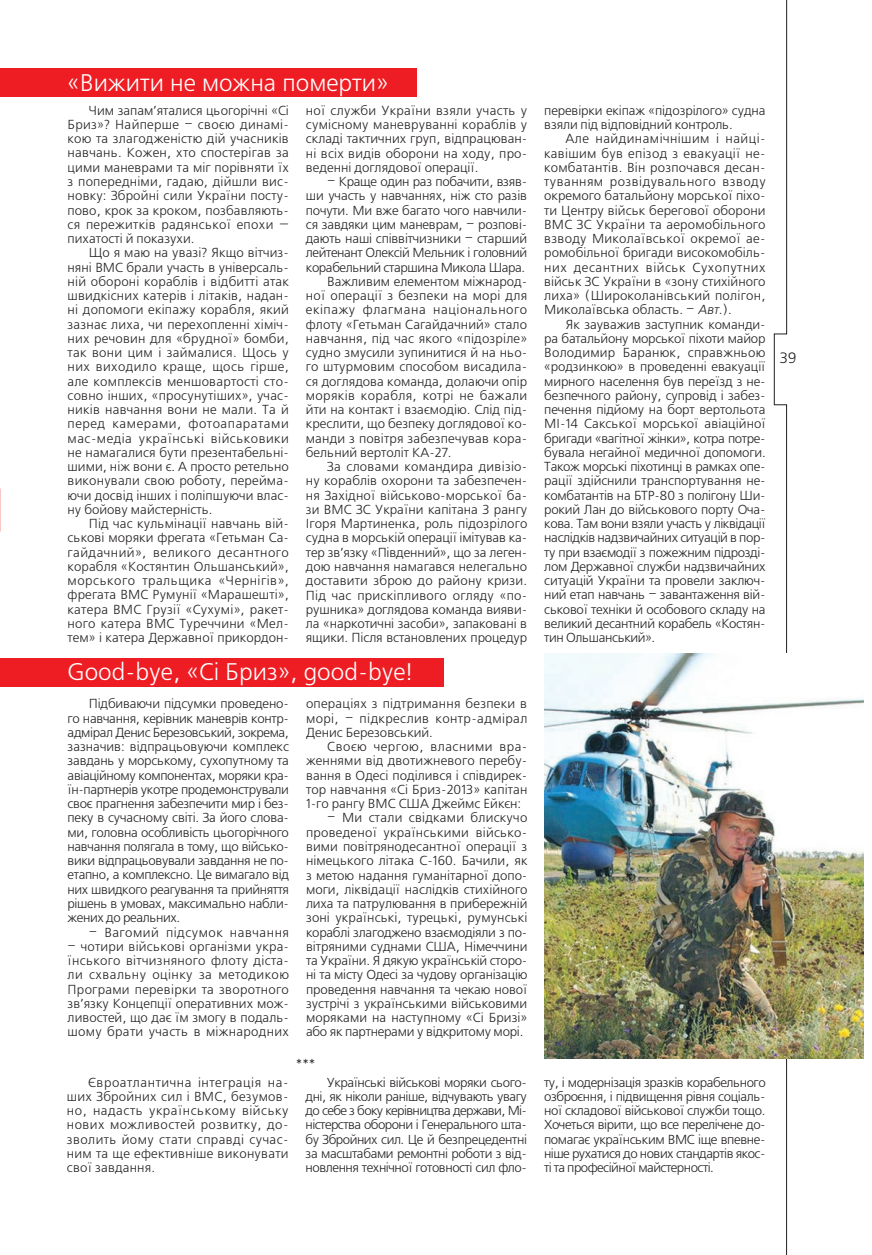
<style>
.page{position:relative;width:872px;height:1255px;background:#fff}
.page>*{position:absolute;margin:0;border:0;box-sizing:border-box;transform-origin:0 0}
.t1{font:24px "Free Set C";color:#fff}
.foto{font:15px "Free Set C";color:#231f20}
.text_freeset{font:13.05px/14.2px "Free Set C";color:#231f20;text-align:justify}
.text_freeset-2{font:13.05px/14.2px "Free Set C";letter-spacing:-.035em;color:#231f20}
.text_freeset-3{font:13.05px "Free Set C";letter-spacing:.04em;color:#231f20}
.s1{font-style:italic}
</style>
<div class="page">
<div style="left:0;top:657px;width:443px;height:29px;background:#ee1d23"></div>
<div style="left:0;top:68px;width:416px;height:29px;background:#ee1d23"></div>
<svg style="left:774px;top:0;width:13px;height:1254px"></svg>
<img style="left:544px;top:653px;width:319px;height:405px">
<p class="t1" style="left:68px;top:70px;width:322px">«Вижити не можна померти»</p>
<p class="text_freeset" style="left:68px;top:104px;width:223px;text-align:left;text-indent:21px">Чим запам’яталися цьогорічні «Сі Бриз»? Найперше – своєю динамі&shy;кою та злагодженістю дій учасників навчань. Кожен, хто спостерігав за цими маневрами та міг порівняти їх з попередніми, гадаю, дійшли вис&shy;новку: Збройні сили України посту&shy;пово, крок за кроком, позбавляють&shy;ся пережитків радянської епохи — пихатості й показухи.</p>
<p class="text_freeset" style="left:68px;top:246px;width:223px;text-indent:21px">Що я маю на увазі? Якщо вітчиз&shy;няні ВМС брали участь в універсаль&shy;ній обороні кораблів і відбитті атак швидкісних катерів і літаків, надан&shy;ні допомоги екіпажу корабля, який зазнає лиха, чи перехопленні хіміч&shy;них речовин для «брудної» бомби, так вони цим і займалися. Щось у них виходило краще, щось гірше, але комплексів меншовартості сто&shy;совно інших, «просунутіших», учас&shy;ників навчання вони не мали. Та й перед камерами, фотоапаратами мас-медіа українські військовики не намагалися бути презентабельні&shy;шими, ніж вони є. А просто ретельно виконували свою роботу, перейма&shy;ючи досвід інших і поліпшуючи влас&shy;ну бойову майстерність.</p>
<p class="text_freeset" style="left:68px;top:517px;width:223px;text-indent:21px">Під час кульмінації навчань вій&shy;ськові моряки фрегата «Гетьман Са&shy;гайдачний», великого десантного корабля «Костянтин Ольшанський», морського тральщика «Чернігів», фрегата ВМС Румунії «Марашешті», катера ВМС Грузії «Сухумі», ракет&shy;ного катера ВМС Туреччини «Мел&shy;тем» і катера Державної прикордон-</p>
<p class="text_freeset" style="left:306px;top:104px;width:223px">ної служби України взяли участь у сумісному маневруванні кораблів у складі тактичних груп, відпрацюван&shy;ні всіх видів оборони на ходу, про&shy;веденні доглядової операції.</p>
<p class="text_freeset" style="left:306px;top:175px;width:223px;text-indent:21px">– Краще один раз побачити, взяв&shy;ши участь у навчаннях, ніж сто разів почути. Ми вже багато чого навчили&shy;ся завдяки цим маневрам, – розпові&shy;дають наші співвітчизники – старший лейтенант Олексій Мельник і головний корабельний старшина Микола Шара.</p>
<p class="text_freeset" style="left:306px;top:275px;width:223px;text-indent:21px">Важливим елементом міжнарод&shy;ної операції з безпеки на морі для екіпажу флагмана національного флоту «Гетьман Сагайдачний» стало навчання, під час якого «підозріле» судно змусили зупинитися й на ньо&shy;го штурмовим способом висадила&shy;ся доглядова команда, долаючи опір моряків корабля, котрі не бажали йти на контакт і взаємодію. Слід під&shy;креслити, що безпеку доглядової ко&shy;манди з повітря забезпечував кора&shy;бельний вертоліт КА-27.</p>
<p class="text_freeset" style="left:306px;top:460px;width:223px;text-indent:21px">За словами командира дивізіо&shy;ну кораблів охорони та забезпечен&shy;ня Західної військово-морської ба&shy;зи ВМС ЗС України капітана 3 рангу Ігоря Мартиненка, роль підозрілого судна в морській операції імітував ка&shy;тер зв’язку «Південний», що за леген&shy;дою навчання намагався нелегально доставити зброю до району кризи.<br>Під час прискіпливого огляду «по&shy;рушника» доглядова команда вияви&shy;ла «наркотичні засоби», запаковані в ящики. Після встановлених процедур</p>
<p class="t1" style="left:68px;top:659px;width:346px">Good-bye, «Сі Бриз», good-bye!</p>
<p class="text_freeset" style="left:68px;top:697px;width:223px;text-indent:21px">Підбиваючи підсумки проведено&shy;го навчання, керівник маневрів контр&shy;адмірал Денис Березовський, зокрема, зазначив: відпрацьовуючи комплекс завдань у морському, сухопутному та авіаційному компонентах, моряки кра&shy;їн-партнерів укотре продемонстрували своє прагнення забезпечити мир і без&shy;пеку в сучасному світі. За його слова&shy;ми, головна особливість цьогорічного навчання полягала в тому, що військо&shy;вики відпрацьовували завдання не по&shy;етапно, а комплексно. Це вимагало від них швидкого реагування та прийняття рішень в умовах, максимально набли&shy;жених до реальних.</p>
<p class="text_freeset-3" style="left:89px;top:925px;width:202px">– Вагомий підсумок навчання</p>
<p class="text_freeset" style="left:68px;top:939px;width:223px">– чотири військові організми укра&shy;їнського вітчизняного флоту діста&shy;ли схвальну оцінку за методикою Програми перевірки та зворотного зв’язку Концепції оперативних мож&shy;ливостей, що дає їм змогу в подаль&shy;шому брати участь в міжнародних</p>
<p class="text_freeset" style="left:306px;top:697px;width:223px">операціях з підтримання безпеки в морі, – підкреслив контр-адмірал Денис Березовський.</p>
<p class="text_freeset" style="left:306px;top:740px;width:223px;text-indent:21px">Своєю чергою, власними вра&shy;женнями від двотижневого перебу&shy;вання в Одесі поділився і співдирек&shy;тор навчання «Сі Бриз-2013» капітан 1-го рангу ВМС США Джеймс Ейкєн:</p>
<p class="text_freeset" style="left:306px;top:811px;width:223px;text-indent:21px">– Ми стали свідками блискучо проведеної українськими військо&shy;вими повітрянодесантної операції з німецького літака С-160. Бачили, як з метою надання гуманітарної допо&shy;моги, ліквідації наслідків стихійного лиха та патрулювання в прибережній зоні українські, турецькі, румунські кораблі злагоджено взаємодіяли з по&shy;вітряними суднами США, Німеччини та України. Я дякую українській сторо&shy;ні та місту Одесі за чудову організацію проведення навчання та чекаю нової зустрічі з українськими військовими моряками на наступному «Сі Бризі» або як партнерами у відкритому морі.</p>
<p class="text_freeset" style="left:296px;top:1057px;width:21px">***</p>
<p class="text_freeset" style="left:544px;top:104px;width:223px">перевірки екіпаж «підозрілого» судна взяли під відповідний контроль.</p>
<p class="text_freeset" style="left:544px;top:132px;width:223px;text-indent:21px">Але найдинамічнішим і найці&shy;кавішим був епізод з евакуації не&shy;комбатантів. Він розпочався десан&shy;туванням розвідувального взводу окремого батальйону морської піхо&shy;ти Центру військ берегової оборони ВМС ЗС України та аеромобільного взводу Миколаївської окремої ае&shy;ромобільної бригади високомобіль&shy;них десантних військ Сухопутних військ ЗС України в «зону стихійного лиха» (Широколанівський полігон, Миколаївська область. – <span class="s1">Авт</span>.).</p>
<p class="text_freeset" style="left:544px;top:317px;width:223px;text-indent:21px">Як зауважив заступник команди&shy;ра батальйону морської піхоти майор Володимир Баранюк, справжньою «родзинкою» в проведенні евакуації мирного населення був переїзд з не&shy;безпечного району, супровід і забез&shy;печення підйому на борт вертольота МІ-14 Сакської морської авіаційної бригади «вагітної жінки», котра потре&shy;бувала негайної медичної допомоги.<br>Також морські піхотинці в рамках опе&shy;рації здійснили транспортування не&shy;комбатантів на БТР-80 з полігону Ши&shy;рокий Лан до військового порту Оча&shy;кова. Там вони взяли участь у ліквідації наслідків надзвичайних ситуацій в пор&shy;ту при взаємодії з пожежним підрозді&shy;лом Державної служби надзвичайних ситуацій України та провели заключ&shy;ний етап навчань – завантаження вій&shy;ськової техніки й особового складу на великий десантний корабель «Костян&shy;тин Ольшанський».</p>
<p class="text_freeset" style="left:67px;top:1075px;width:223px;text-indent:21px">Євроатлантична інтеграція на&shy;ших Збройних сил і ВМС, безумов&shy;но, надасть українському війську нових можливостей розвитку, до&shy;зволить йому стати справді сучас&shy;ним та ще ефективніше виконувати свої завдання.</p>
<p class="text_freeset-2" style="left:305px;top:1075px;width:223px;text-indent:21px">Українські військові моряки сього&shy;дні, як ніколи раніше, відчувають увагу до себе з боку керівництва держави, Мі&shy;ністерства оборони і Генерального шта&shy;бу Збройних сил. Це й безпрецедентні за масштабами ремонтні роботи з від&shy;новлення технічної готовності сил фло-</p>
<p class="text_freeset" style="left:544px;top:1075px;width:223px">ту, і модернізація зразків корабельного озброєння, і підвищення рівня соціаль&shy;ної складової військової служби тощо.<br>Хочеться вірити, що все перелічене до&shy;помагає українським ВМС іще впевне&shy;ніше рухатися до нових стандартів якос&shy;ті та професійної майстерності.</p>
<p class="foto" style="left:779px;top:349px;width:18px">39</p>
</div>
